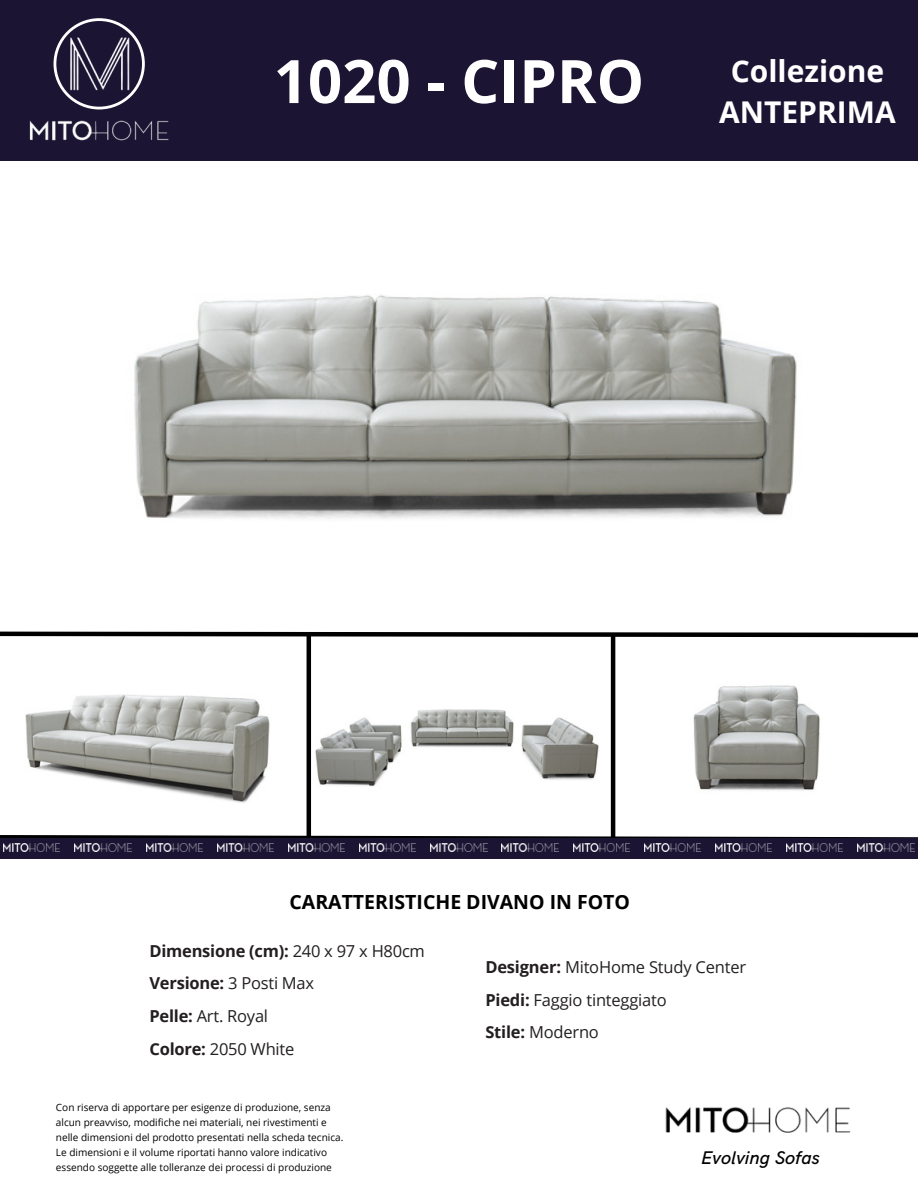
<style>
.page{position:relative;width:918px;height:1188px;background:#fff}
.page>*{position:absolute;margin:0;border:0;box-sizing:border-box;transform-origin:0 0}
.t1{font:700 60px "Open Sans";color:#fff}
.t2{font:700 30px "Open Sans";color:#fff}
.t3{font:700 19.5px "Open Sans";color:#000}
.t4{font:italic 500 18.45px "HK Grotesk";color:#000}
.t5{font:16.5px "Open Sans";letter-spacing:-.01em;color:#231f20}
.t6{font:700 16.5px "Open Sans";letter-spacing:-.015em;color:#231f20}
.t7{font:10.05px/15px "Open Sans";color:#000}
.s1{font-weight:400}
.s2{font-weight:700}
</style>
<div class="page">
<div style="left:0;top:0;width:918px;height:160px;background:#1b1433"></div>
<img style="left:29px;top:120px;width:140px;height:21px">
<svg style="left:54px;top:18px;width:91px;height:91px"></svg>
<img style="left:67px;top:36px;width:64px;height:56px">
<img style="left:134px;top:295px;width:663px;height:224px">
<img style="left:25px;top:694px;width:245px;height:109px">
<img style="left:311px;top:645px;width:300px;height:188px">
<img style="left:693px;top:685px;width:127px;height:106px">
<svg style="left:0;top:631px;width:918px;height:8px"></svg>
<svg style="left:0;top:833px;width:918px;height:5px"></svg>
<hr style="left:611px;top:634px;width:4px;height:203px;background:#000">
<hr style="left:307px;top:634px;width:4px;height:203px;background:#000">
<div style="left:0;top:838px;width:918px;height:20px;background:#1b1433"></div>
<img style="left:4px;top:844px;width:56px;height:8px">
<img style="left:75px;top:844px;width:56px;height:8px">
<img style="left:146px;top:844px;width:56px;height:8px">
<img style="left:217px;top:844px;width:56px;height:8px">
<img style="left:288px;top:844px;width:57px;height:8px">
<img style="left:360px;top:844px;width:56px;height:8px">
<img style="left:431px;top:844px;width:56px;height:8px">
<img style="left:502px;top:844px;width:56px;height:8px">
<img style="left:573px;top:844px;width:56px;height:8px">
<img style="left:644px;top:844px;width:57px;height:8px">
<img style="left:716px;top:844px;width:56px;height:8px">
<img style="left:787px;top:844px;width:56px;height:8px">
<img style="left:858px;top:844px;width:56px;height:8px">
<img style="left:665px;top:1107px;width:186px;height:26px">
<p class="t1" style="left:274px;top:39px;width:372px">1020 - CIPRO</p>
<p class="t2" style="left:731px;top:50px;width:155px">Collezione</p>
<p class="t2" style="left:719px;top:91px;width:178px">ANTEPRIMA</p>
<p class="t3" style="left:290px;top:888px;width:342px">CARATTERISTICHE DIVANO IN FOTO</p>
<p class="t6" style="left:149px;top:939px;width:277px">Dimensione (cm): <span class="s1">240 x 97 x H80cm</span></p>
<p class="t6" style="left:149px;top:972px;width:166px">Versione: <span class="s1">3 Posti Max</span></p>
<p class="t5" style="left:149px;top:1004px;width:120px"><span class="s2">Pelle:</span> Art. Royal</p>
<p class="t5" style="left:149px;top:1037px;width:146px"><span class="s2">Colore:</span> 2050 White</p>
<p class="t7" style="left:56px;top:1099px;width:289px">Con riserva di apportare per esigenze di produzione, senza alcun preavviso, modifiche nei materiali, nei rivestimenti e nelle dimensioni del prodotto presentati nella scheda tecnica.<br>Le dimensioni e il volume riportati hanno valore indicativo essendo soggette alle tolleranze dei processi di produzione</p>
<p class="t5" style="left:485px;top:955px;width:262px"><span class="s2">Designer:</span> MitoHome Study Center</p>
<p class="t5" style="left:485px;top:988px;width:183px"><span class="s2">Piedi:</span> Faggio tinteggiato</p>
<p class="t5" style="left:485px;top:1021px;width:115px"><span class="s2">Stile:</span> Moderno</p>
<p class="t4" style="left:701px;top:1147px;width:120px">Evolving Sofas</p>
</div>
